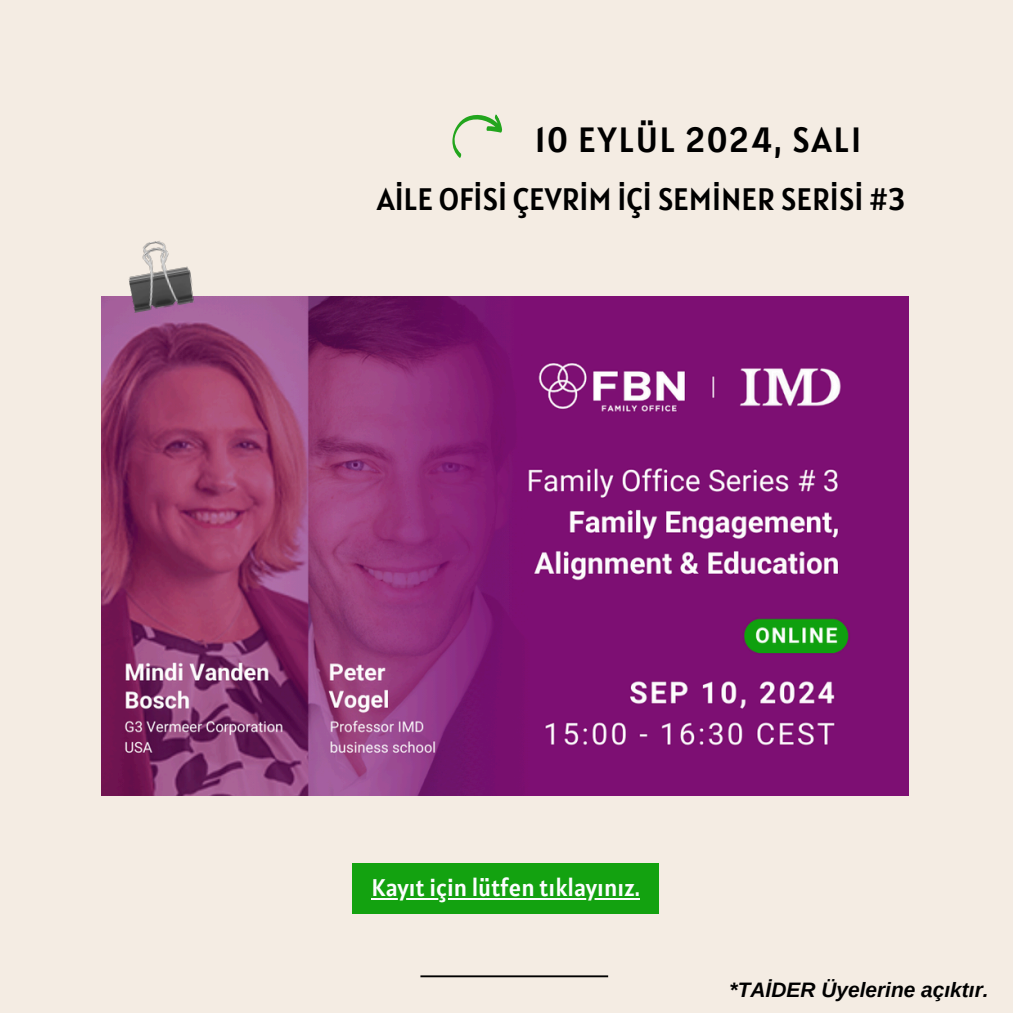
<style>
.page{position:relative;width:1013px;height:1013px;background:#fff}
.page>*{position:absolute;margin:0;border:0;box-sizing:border-box;transform-origin:0 0}
.t1{font:34.88px "Alatsi";letter-spacing:.055em;color:#000}
.t2{font:30.88px "Alatsi";color:#000}
.t3{font:24px "Alatsi";color:#fdfeff}
.t4{font:italic 700 20.88px "Arimo";color:#000}
</style>
<div class="page">
<div style="left:0;top:0;width:1012px;height:1012px;background:#f4ece3"></div>
<hr style="left:420px;top:975px;width:188px;height:2px;background:#000">
<img style="left:101px;top:296px;width:807px;height:499px">
<img style="left:123px;top:241px;width:73px;height:72px">
<div style="left:352px;top:863px;width:307px;height:50px;background:#13a210"></div>
<hr style="left:371px;top:898px;width:269px;height:1px;background:#fdfeff">
<svg style="left:452px;top:114px;width:50px;height:44px"></svg>
<h1 class="t1" style="left:534px;top:117px;width:328px">10 EYLÜL 2024, SALI</h1>
<h2 class="t2" style="left:377px;top:179px;width:529px">AİLE OFİSİ ÇEVRİM İÇİ SEMİNER SERİSİ #3</h2>
<h3 class="t3" style="left:371px;top:872px;width:270px">Kayıt için lütfen tıklayınız.</h3>
<p class="t4" style="left:729px;top:977px;width:260px">*TAİDER Üyelerine açıktır.</p>
</div>
